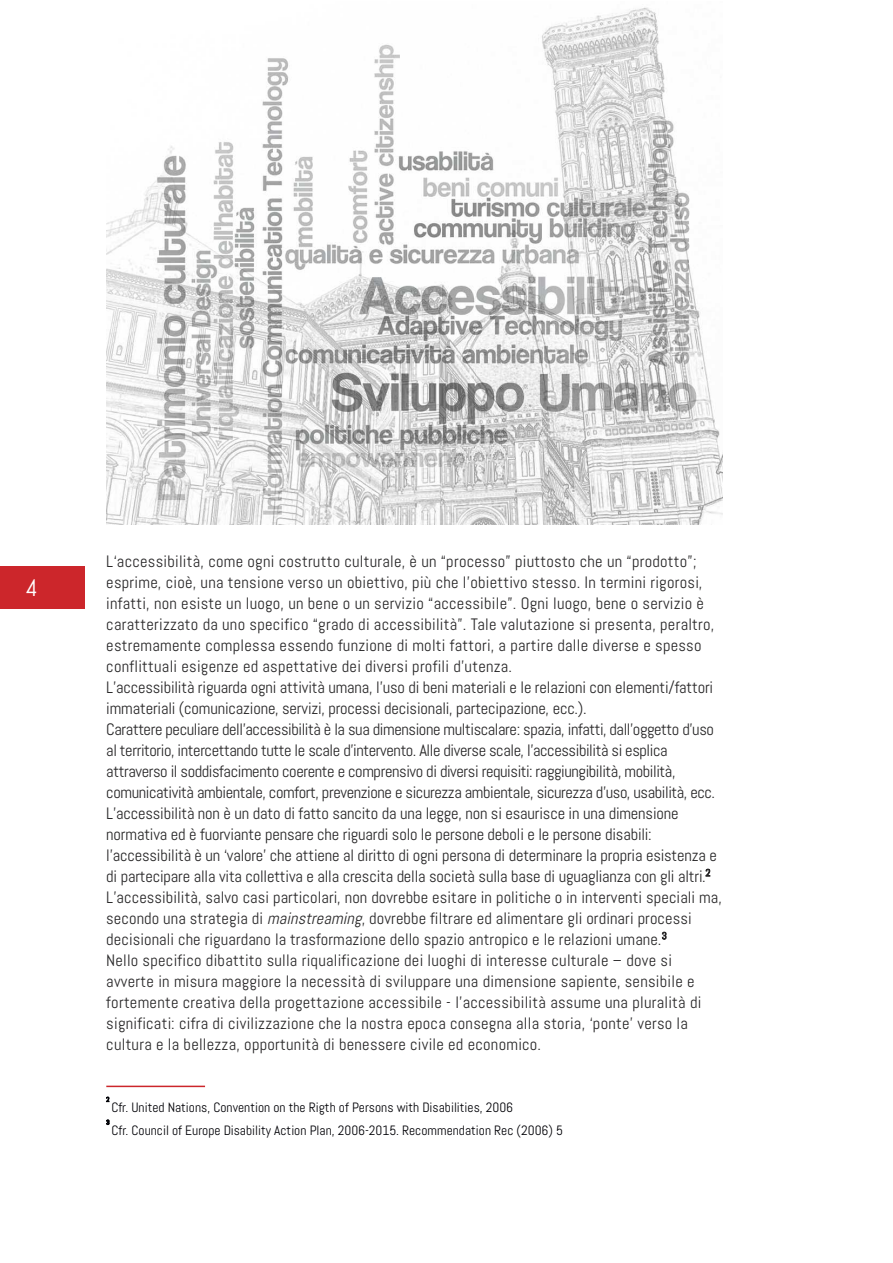
<style>
.page{position:relative;width:893px;height:1263px;background:#fff}
.page>*{position:absolute;margin:0;border:0;box-sizing:border-box;transform-origin:0 0}
.t1{font:24px "Abel";color:#fff}
.t2{font:16.5px/21px "Abel";letter-spacing:.005em;color:#272627}
.t3{font:13.5px "Abel";color:#000106}
.t4{font:6.45px "Abel";color:#000106}
.s1{font-style:italic}
</style>
<div class="page">
<img style="left:106px;top:7px;width:617px;height:518px">
<div style="left:0;top:567px;width:85px;height:42px;background:#cc262b"></div>
<hr style="left:106px;top:1086px;width:99px;height:1px;background:#cc262b">
<h1 class="t1" style="left:26px;top:574px;width:14px">4</h1>
<p class="t2" style="left:106px;top:550px;width:617px">L‘accessibilità, come ogni costrutto culturale, è un “processo” piuttosto che un “prodotto”; esprime, cioè, una tensione verso un obiettivo, più che l’obiettivo stesso. In termini rigorosi, infatti, non esiste un luogo, un bene o un servizio “accessibile”. Ogni luogo, bene o servizio è caratterizzato da uno specifico “grado di accessibilità”. Tale valutazione si presenta, peraltro, estremamente complessa essendo funzione di molti fattori, a partire dalle diverse e spesso conflittuali esigenze ed aspettative dei diversi profili d’utenza.<br>L’accessibilità riguarda ogni attività umana, l’uso di beni materiali e le relazioni con elementi/fattori immateriali (comunicazione, servizi, processi decisionali, partecipazione, ecc.).<br>Carattere peculiare dell’accessibilità è la sua dimensione multiscalare: spazia, infatti, dall’oggetto d’uso al territorio, intercettando tutte le scale d’intervento. Alle diverse scale, l’accessibilità si esplica attraverso il soddisfacimento coerente e comprensivo di diversi requisiti: raggiungibilità, mobilità, comunicatività ambientale, comfort, prevenzione e sicurezza ambientale, sicurezza d’uso, usabilità, ecc.<br>L’accessibilità non è un dato di fatto sancito da una legge, non si esaurisce in una dimensione normativa ed è fuorviante pensare che riguardi solo le persone deboli e le persone disabili: l’accessibilità è un ‘valore’ che attiene al diritto di ogni persona di determinare la propria esistenza e di partecipare alla vita collettiva e alla crescita della società sulla base di uguaglianza con gli altri.<sup>2<br></sup>L’accessibilità, salvo casi particolari, non dovrebbe esitare in politiche o in interventi speciali ma, secondo una strategia di <span class="s1">mainstreaming</span>, dovrebbe filtrare ed alimentare gli ordinari processi decisionali che riguardano la trasformazione dello spazio antropico e le relazioni umane.<sup>3<br></sup>Nello specifico dibattito sulla riqualificazione dei luoghi di interesse culturale – dove si avverte in misura maggiore la necessità di sviluppare una dimensione sapiente, sensibile e fortemente creativa della progettazione accessibile - l'accessibilità assume una pluralità di significati: cifra di civilizzazione che la nostra epoca consegna alla storia, ‘ponte' verso la cultura e la bellezza, opportunità di benessere civile ed economico.</p>
<p class="t4" style="left:106px;top:1095px;width:5px">2</p>
<p class="t3" style="left:111px;top:1099px;width:403px">Cfr. United Nations, Convention on the Rigth of Persons with Disabilities, 2006</p>
<p class="t4" style="left:106px;top:1118px;width:5px">3</p>
<p class="t3" style="left:111px;top:1122px;width:453px">Cfr. Council of Europe Disability Action Plan, 2006-2015. Recommendation Rec (2006) 5</p>
</div>
